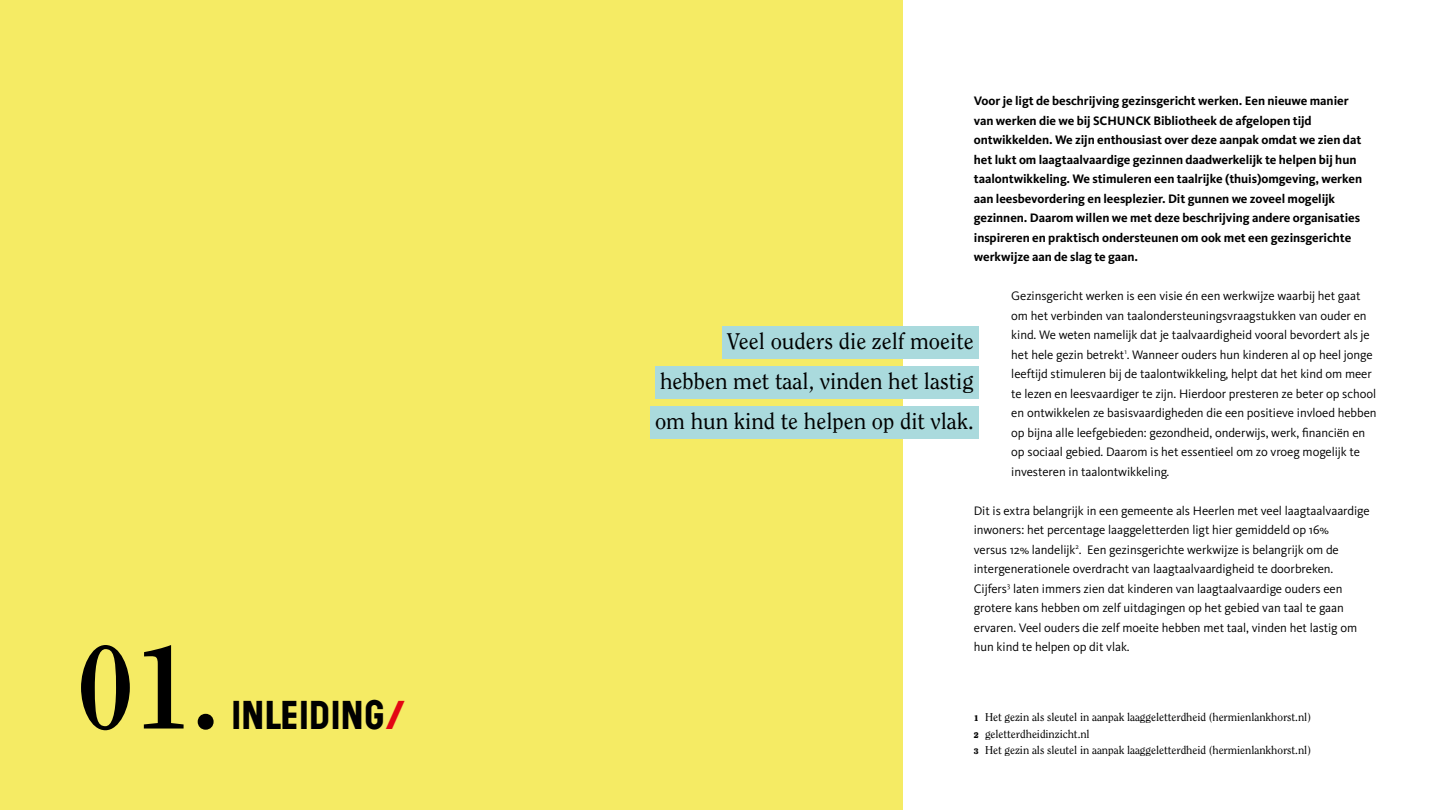
<style>
.page{position:relative;width:1440px;height:810px;background:#fff}
.page>*{position:absolute;margin:0;border:0;box-sizing:border-box;transform-origin:0 0}
.t1{font:700 116.77px "Clearface Std";color:#000}
.FINAL_HEADER__inhoud{font:37.5px "Wilma Base";letter-spacing:-.01em;color:#000}
.Citaat_kopie{font:22.5px "Clearface Std";color:#000}
.Basis{font:12.75px/19.5px "Kievit OT";letter-spacing:-.005em;color:#000}
.Intro{font:700 12.75px/19.5px "Kievit OT";letter-spacing:-.005em;color:#000}
.Voetnoot{font:11.25px "Clearface Std";letter-spacing:-.005em;color:#000}
.s1{color:#e30613}
.s2{font-weight:900;font-size:8.25px}
.s3{font-weight:900;font-size:8.02px}
</style>
<div class="page">
<div style="left:0;top:0;width:902px;height:810px;background:#f5eb64"></div>
<div style="left:722px;top:326px;width:257px;height:33px;background:#aadadd"></div>
<div style="left:655px;top:366px;width:324px;height:32px;background:#aadadd"></div>
<div style="left:650px;top:406px;width:329px;height:32px;background:#aadadd"></div>
<p class="t1" style="left:77px;top:618px;width:145px">01.</p>
<p class="FINAL_HEADER__inhoud" style="left:231px;top:691px;width:177px">INLEIDING<span class="s1">/</span></p>
<p class="Intro" style="left:974px;top:91px;width:390px">Voor je ligt de beschrijving gezinsgericht werken. Een nieuwe manier van werken die we bij SCHUNCK Bibliotheek de afgelopen tijd ontwikkelden. We zijn enthousiast over deze aanpak omdat we zien dat het lukt om laagtaalvaardige gezinnen daadwerkelijk te helpen bij hun taalontwikkeling. We stimuleren een taalrijke (thuis)omgeving, werken aan leesbevordering en leesplezier. Dit gunnen we zoveel mogelijk gezinnen. Daarom willen we met deze beschrijving andere organisaties inspireren en praktisch ondersteunen om ook met een gezinsgerichte werkwijze aan de slag te gaan.</p>
<p class="Basis" style="left:1011px;top:286px;width:367px">Gezinsgericht werken is een visie én een werkwijze waarbij het gaat om het verbinden van taalondersteuningsvraagstukken van ouder en kind. We weten namelijk dat je taalvaardigheid vooral bevordert als je het hele gezin betrekt<sup>1</sup>. Wanneer ouders hun kinderen al op heel jonge leeftijd stimuleren bij de taalontwikkeling, helpt dat het kind om meer te lezen en leesvaardiger te zijn. Hierdoor presteren ze beter op school en ontwikkelen ze basisvaardigheden die een positieve invloed hebben op bijna alle leefgebieden: gezondheid, onderwijs, werk, financiën en op sociaal gebied. Daarom is het essentieel om zo vroeg mogelijk te investeren in taalontwikkeling.</p>
<p class="Basis" style="left:974px;top:501px;width:397px">Dit is extra belangrijk in een gemeente als Heerlen met veel laagtaalvaardige inwoners: het percentage laaggeletterden ligt hier gemiddeld op 16%<br>versus 12% landelijk<sup>2</sup>. Een gezinsgerichte werkwijze is belangrijk om de intergenerationele overdracht van laagtaalvaardigheid te doorbreken.<br>Cijfers<sup>3</sup> laten immers zien dat kinderen van laagtaalvaardige ouders een grotere kans hebben om zelf uitdagingen op het gebied van taal te gaan ervaren. Veel ouders die zelf moeite hebben met taal, vinden het lastig om hun kind te helpen op dit vlak.</p>
<p class="Citaat_kopie" style="left:727px;top:328px;width:248px">Veel ouders die zelf moeite</p>
<p class="Citaat_kopie" style="left:660px;top:368px;width:315px">hebben met taal, vinden het lastig</p>
<p class="Citaat_kopie" style="left:655px;top:408px;width:320px">om hun kind te helpen op dit vlak.</p>
<p class="Voetnoot" style="left:974px;top:711px;width:339px"><span class="s2">1</span> Het gezin als sleutel in aanpak laaggeletterdheid (hermienlankhorst.nl)</p>
<p class="Voetnoot" style="left:974px;top:727px;width:117px"><span class="s2">2</span> geletterdheidinzicht.nl</p>
<p class="Voetnoot" style="left:974px;top:743px;width:339px"><span class="s3">3</span> Het gezin als sleutel in aanpak laaggeletterdheid (hermienlankhorst.nl)</p>
</div>
